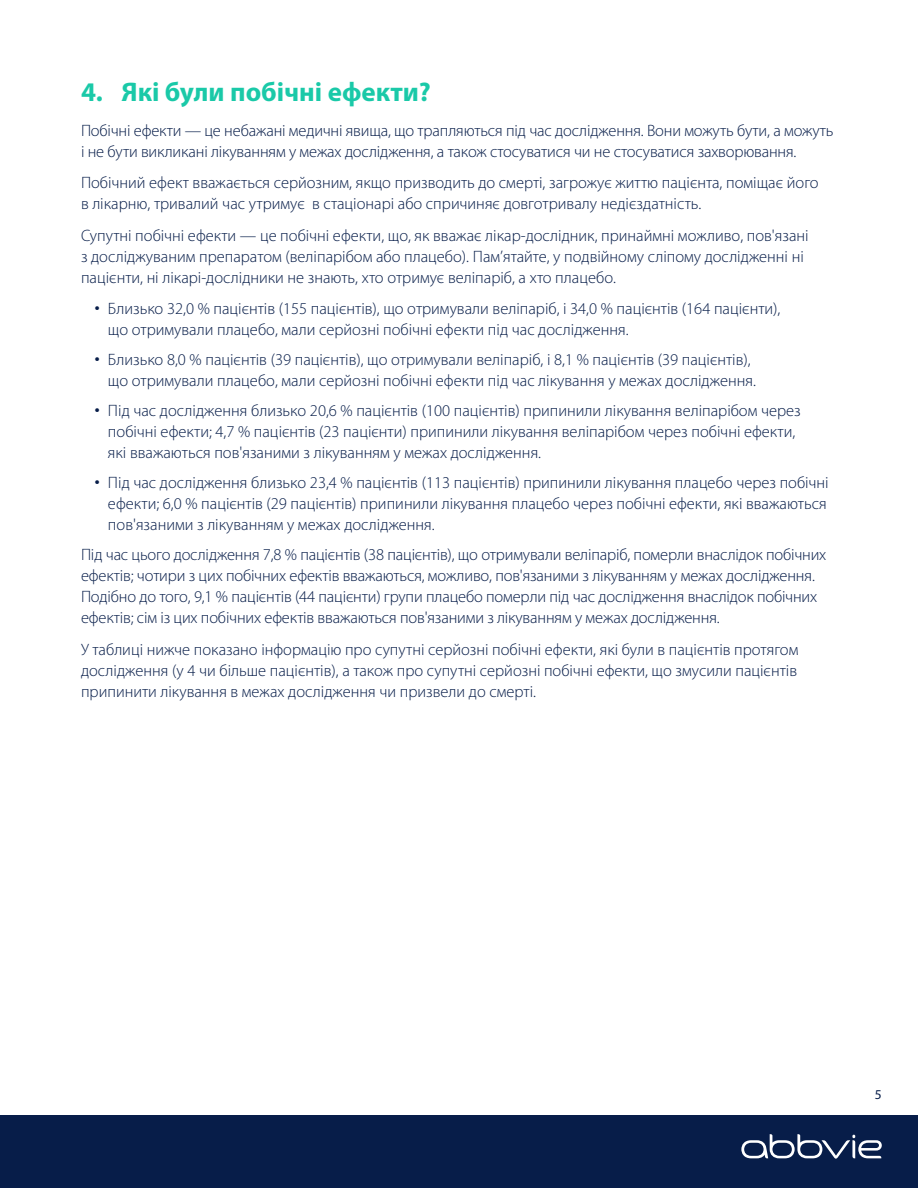
<style>
.page{position:relative;width:918px;height:1188px;background:#fff}
.page>*{position:absolute;margin:0;border:0;box-sizing:border-box;transform-origin:0 0}
.t1{font:700 27px "Myriad Pro";color:#1ac9a8}
.t2{font:300 16.5px/21px "Myriad Pro";color:#071d49}
.t3{font:13.5px "Myriad Pro";color:#071d49}
.s1{font-family:"Neue Haas Unica Pro";font-weight:400}
</style>
<div class="page">
<div style="left:0;top:1115px;width:918px;height:73px;background:#071d49"></div>
<svg style="left:741px;top:1134px;width:141px;height:25px"></svg>
<h1 class="t1" style="left:81px;top:75px;width:351px">4. Які були побічні ефекти?</h1>
<p class="t2" style="left:81px;top:120px;width:754px">Побічні ефекти — це небажані медичні явища, що трапляються під час дослідження. Вони можуть бути, а можуть і не бути викликані лікуванням у межах дослідження, а також стосуватися чи не стосуватися захворювання.</p>
<p class="t2" style="left:81px;top:172px;width:739px">Побічний ефект вважається серйозним, якщо призводить до смерті, загрожує життю пацієнта, поміщає його в лікарню, тривалий час утримує в стаціонарі або спричиняє довготривалу недієздатність.</p>
<p class="t2" style="left:81px;top:225px;width:729px">Супутні побічні ефекти — це побічні ефекти, що, як вважає лікар-дослідник, принаймні можливо, пов'язані з досліджуваним препаратом (веліпарібом або плацебо). Пам’ятайте, у подвійному сліпому дослідженні ні пацієнти, ні лікарі-дослідники не знають, хто отримує веліпаріб, а хто плацебо.</p>
<p class="t2" style="left:108px;top:298px;width:674px;text-indent:-13px"><span class="s1">•</span> Близько 32,0 % пацієнтів (155 пацієнтів), що отримували веліпаріб, і 34,0 % пацієнтів (164 пацієнти), що отримували плацебо, мали серйозні побічні ефекти під час дослідження.</p>
<p class="t2" style="left:108px;top:349px;width:650px;text-indent:-13px"><span class="s1">•</span> Близько 8,0 % пацієнтів (39 пацієнтів), що отримували веліпаріб, і 8,1 % пацієнтів (39 пацієнтів), що отримували плацебо, мали серйозні побічні ефекти під час лікування у межах дослідження.</p>
<p class="t2" style="left:108px;top:400px;width:694px;text-indent:-13px"><span class="s1">•</span> Під час дослідження близько 20,6 % пацієнтів (100 пацієнтів) припинили лікування веліпарібом через побічні ефекти; 4,7 % пацієнтів (23 пацієнти) припинили лікування веліпарібом через побічні ефекти, які вважаються пов'язаними з лікуванням у межах дослідження.</p>
<p class="t2" style="left:108px;top:472px;width:722px;text-align:justify;text-indent:-13px"><span class="s1">•</span> Під час дослідження близько 23,4 % пацієнтів (113 пацієнтів) припинили лікування плацебо через побічні ефекти; 6,0 % пацієнтів (29 пацієнтів) припинили лікування плацебо через побічні ефекти, які вважаються пов'язаними з лікуванням у межах дослідження.</p>
<p class="t2" style="left:81px;top:544px;width:747px">Під час цього дослідження 7,8 % пацієнтів (38 пацієнтів), що отримували веліпаріб, померли внаслідок побічних ефектів; чотири з цих побічних ефектів вважаються, можливо, пов'язаними з лікуванням у межах дослідження.<br>Подібно до того, 9,1 % пацієнтів (44 пацієнти) групи плацебо померли під час дослідження внаслідок побічних ефектів; сім із цих побічних ефектів вважаються пов'язаними з лікуванням у межах дослідження.</p>
<p class="t2" style="left:81px;top:639px;width:719px;text-align:justify">У таблиці нижче показано інформацію про супутні серйозні побічні ефекти, які були в пацієнтів протягом дослідження (у 4 чи більше пацієнтів), а також про супутні серйозні побічні ефекти, що змусили пацієнтів припинити лікування в межах дослідження чи призвели до смерті.</p>
<p class="t3" style="left:875px;top:1086px;width:8px">5</p>
</div>
